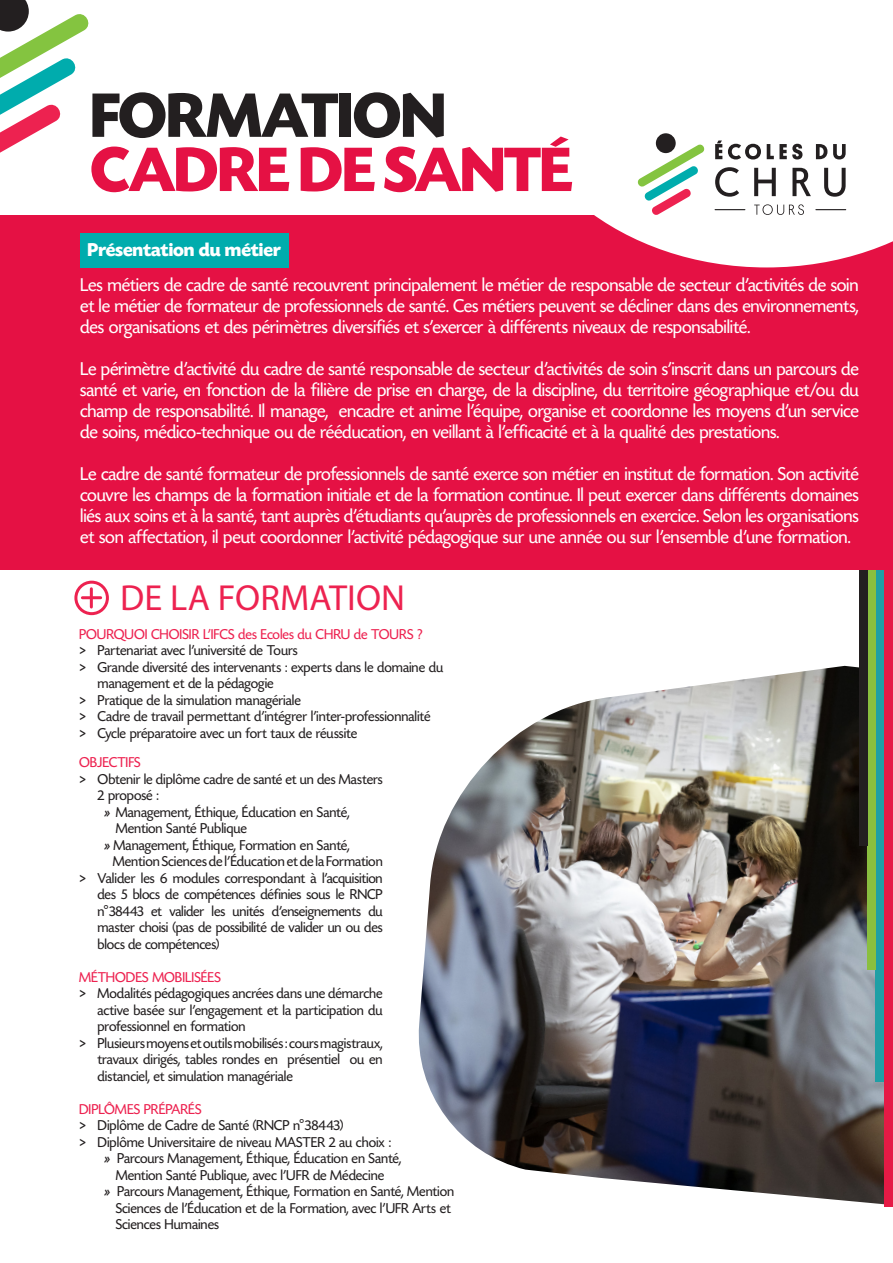
<style>
.page{position:relative;width:893px;height:1263px;background:#fff}
.page>*{position:absolute;margin:0;border:0;box-sizing:border-box;transform-origin:0 0}
.t1{font:700 66px/54.2px "Today SHOP";letter-spacing:-.01em;color:#e51144}
.t2{font:36.3px "Myriad Pro";letter-spacing:.005em;color:#ed2250}
.t3{font:19.5px/21px "Today SHOP";letter-spacing:-.01em;color:#fff;text-align:justify}
.t4{font:700 19.5px "Today SHOP";letter-spacing:-.005em;color:#fff}
.t5{font:15px/16.5px "Today SHOP";letter-spacing:-.005em;color:#231f20;text-align:justify}
.t6{font:15px "Today SHOP";color:#ed2250}
.s1{color:#231f20}
.s2{font-family:"Uni Sans Regular"}
.s3{font-weight:500;font-style:italic}
.s4{font-family:"Arial"}
</style>
<div class="page">
<img style="left:418px;top:666px;width:466px;height:539px">
<div style="left:884px;top:528px;width:9px;height:678px;background:#e51a45"></div>
<div style="left:875px;top:528px;width:9px;height:554px;background:#1f9fa5"></div>
<div style="left:867px;top:528px;width:9px;height:442px;background:#8abf3f"></div>
<div style="left:859px;top:528px;width:8px;height:318px;background:#231f20"></div>
<div style="left:0;top:215px;width:893px;height:355px;background:#e51144"></div>
<svg style="left:0;top:0;width:89px;height:153px"></svg>
<div style="left:80px;top:233px;width:209px;height:34px;background:#00acad"></div>
<hr style="left:90px;top:589px;width:3px;height:18px;background:#ed2250">
<hr style="left:82px;top:596px;width:19px;height:3px;background:#ed2250">
<div style="left:74px;top:581px;width:35px;height:34px;border:3px solid #ed2250;border-radius:50%"></div>
<svg style="left:594px;top:133px;width:299px;height:134px;fill:#fff"></svg>
<svg style="left:754px;top:204px;width:50px;height:11px"></svg>
<svg style="left:715px;top:140px;width:7px;height:19px"></svg>
<svg style="left:728px;top:144px;width:33px;height:15px"></svg>
<svg style="left:767px;top:144px;width:35px;height:15px"></svg>
<svg style="left:816px;top:144px;width:11px;height:15px"></svg>
<svg style="left:833px;top:144px;width:13px;height:15px"></svg>
<svg style="left:715px;top:167px;width:24px;height:30px"></svg>
<svg style="left:754px;top:168px;width:22px;height:28px"></svg>
<svg style="left:792px;top:168px;width:19px;height:28px"></svg>
<svg style="left:824px;top:168px;width:22px;height:29px"></svg>
<svg style="left:638px;top:142px;width:69px;height:73px"></svg>
<div style="left:656px;top:133px;width:20px;height:20px;background:#231f20;border-radius:50%"></div>
<hr style="left:715px;top:209px;width:30px;height:1px;background:#231f20">
<hr style="left:815px;top:209px;width:31px;height:1px;background:#231f20">
<p class="t1" style="left:90px;top:91px;width:483px"><span class="s1">FORMATION<br></span>CADRE DE SANTÉ</p>
<p class="t4" style="left:88px;top:239px;width:195px">Présentation du métier</p>
<p class="t3" style="left:80px;top:275px;width:780px">Les métiers de cadre de santé recouvrent principalement le métier de responsable de secteur d’activités de soin et le métier de formateur de professionnels de santé. Ces métiers peuvent se décliner dans des environnements, des organisations et des périmètres diversifiés et s’exercer à différents niveaux de responsabilité.</p>
<p class="t3" style="left:80px;top:359px;width:780px">Le périmètre d’activité du cadre de santé responsable de secteur d’activités de soin s’inscrit dans un parcours de santé et varie, en fonction de la filière de prise en charge, de la discipline, du territoire géographique et/ou du champ de responsabilité. Il manage, encadre et anime l’équipe, organise et coordonne les moyens d’un service de soins, médico-technique ou de rééducation, en veillant à l’efficacité et à la qualité des prestations.</p>
<p class="t3" style="left:80px;top:464px;width:780px">Le cadre de santé formateur de professionnels de santé exerce son métier en institut de formation. Son activité couvre les champs de la formation initiale et de la formation continue. Il peut exercer dans différents domaines liés aux soins et à la santé, tant auprès d’étudiants qu’auprès de professionnels en exercice. Selon les organisations et son affectation, il peut coordonner l’activité pédagogique sur une année ou sur l’ensemble d’une formation.</p>
<p class="t2" style="left:120px;top:576px;width:287px">DE LA FORMATION</p>
<p class="t6" style="left:79px;top:626px;width:345px">POURQUOI CHOISIR L’IFCS des Ecoles du CHRU de TOURS ?</p>
<p class="t5" style="left:79px;top:642px;width:220px"><span class="s2">&gt;</span> Partenariat avec l’université de Tours</p>
<p class="t5" style="left:98px;top:659px;width:347px;text-indent:-18px"><span class="s2">&gt;</span> Grande diversité des intervenants : experts dans le domaine du management et de la pédagogie</p>
<p class="t5" style="left:79px;top:692px;width:223px"><span class="s2">&gt;</span> Pratique de la simulation managériale</p>
<p class="t5" style="left:79px;top:708px;width:353px"><span class="s2">&gt;</span> Cadre de travail permettant d’intégrer l’inter-professionnalité</p>
<p class="t5" style="left:79px;top:725px;width:280px"><span class="s2">&gt;</span> Cycle préparatoire avec un fort taux de réussite</p>
<p class="t6" style="left:79px;top:754px;width:63px">OBJECTIFS</p>
<p class="t5" style="left:98px;top:771px;width:287px;text-indent:-18px"><span class="s2">&gt;</span> Obtenir le diplôme cadre de santé et un des Masters<br>2 proposé :</p>
<p class="t5" style="left:105px;top:804px;width:246px"><span class="s3">&gt;</span> Management, Éthique, Éducation en Santé,</p>
<p class="t5" style="left:116px;top:820px;width:133px">Mention Santé Publique</p>
<p class="t5" style="left:105px;top:837px;width:247px"><span class="s3">&gt;</span> Management, Éthique, Formation en Santé,</p>
<p class="t5" style="left:113px;top:853px;width:271px">Mention Sciences de l’Éducation et de la Formation</p>
<p class="t5" style="left:98px;top:870px;width:287px;text-indent:-18px"><span class="s2">&gt;</span> Valider les 6 modules correspondant à l’acquisition des 5 blocs de compétences définies sous le RNCP n<span class="s4">°</span>38443 et valider les unités d’enseignements du master choisi (pas de possibilité de valider un ou des blocs de compétences)</p>
<p class="t6" style="left:79px;top:969px;width:143px">MÉTHODES MOBILISÉES</p>
<p class="t5" style="left:98px;top:985px;width:287px;text-indent:-18px"><span class="s2">&gt;</span> Modalités pédagogiques ancrées dans une démarche active basée sur l’engagement et la participation du professionnel en formation</p>
<p class="t5" style="left:98px;top:1035px;width:287px;text-indent:-18px"><span class="s2">&gt;</span> Plusieurs moyens et outils mobilisés : cours magistraux, travaux dirigés, tables rondes en présentiel ou en distanciel, et simulation managériale</p>
<p class="t6" style="left:79px;top:1101px;width:124px">DIPLÔMES PRÉPARÉS</p>
<p class="t5" style="left:79px;top:1117px;width:266px"><span class="s2">&gt;</span> Diplôme de Cadre de Santé (RNCP n<span class="s4">°</span>38443)</p>
<p class="t5" style="left:79px;top:1134px;width:313px"><span class="s2">&gt;</span> Diplôme Universitaire de niveau MASTER 2 au choix :</p>
<p class="t5" style="left:105px;top:1150px;width:298px"><span class="s3">&gt;</span> Parcours Management, Éthique, Éducation en Santé,</p>
<p class="t5" style="left:116px;top:1167px;width:270px">Mention Santé Publique, avec l’UFR de Médecine</p>
<p class="t5" style="left:105px;top:1183px;width:351px"><span class="s3">&gt;</span> Parcours Management, Éthique, Formation en Santé, Mention</p>
<p class="t5" style="left:116px;top:1200px;width:337px">Sciences de l’Éducation et de la Formation, avec l’UFR Arts et</p>
<p class="t5" style="left:116px;top:1216px;width:105px">Sciences Humaines</p>
</div>
